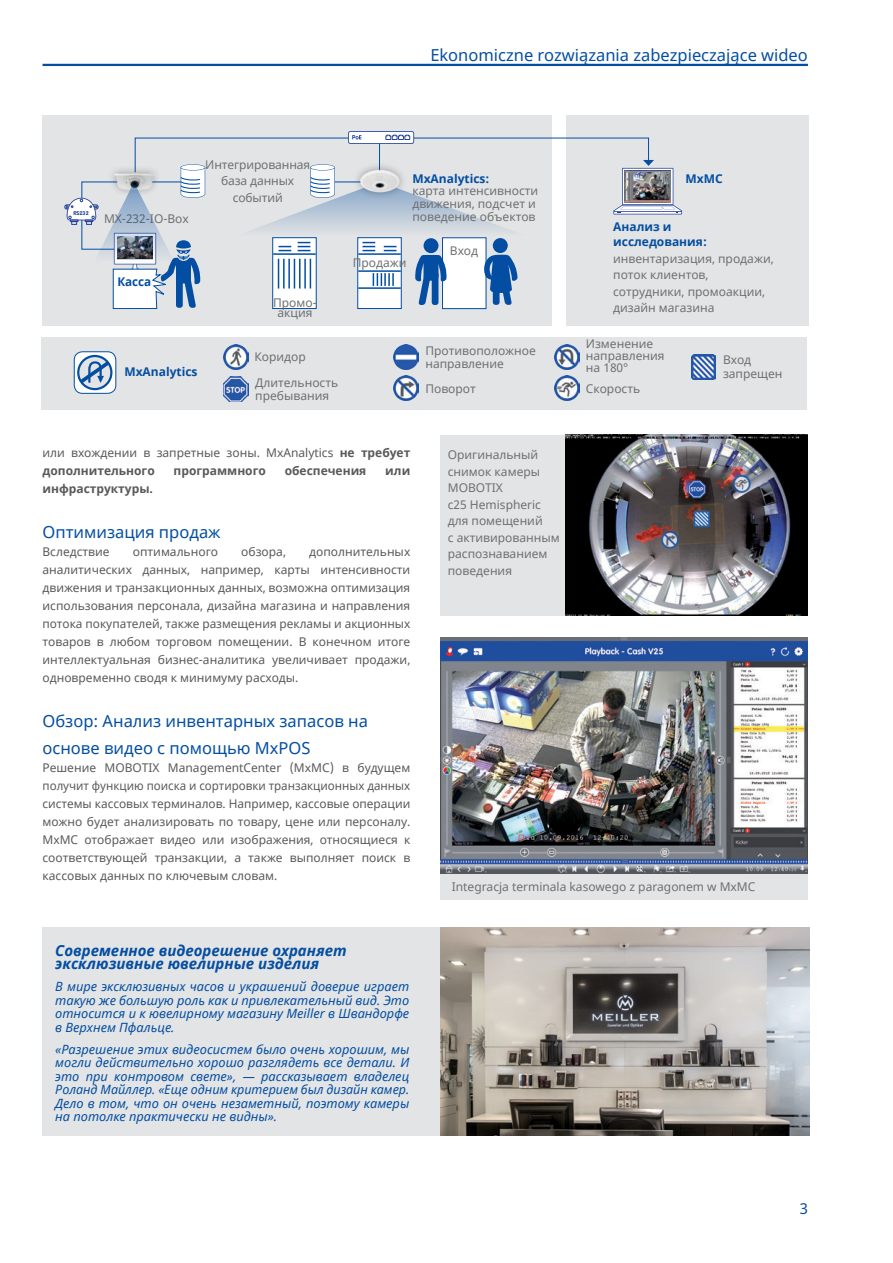
<style>
.page{position:relative;width:893px;height:1263px;background:#fff}
.page>*{position:absolute;margin:0;border:0;box-sizing:border-box;transform-origin:0 0}
.t1{font:16.5px/27px "Noto Sans";color:#034ea2}
.t2{font:italic 700 15px/13.5px "Noto Sans";color:#034ea2}
.t3{font:15px "Noto Sans";color:#034ea2}
.t4{font:italic 12.75px/13.5px "Noto Sans";color:#034ea2;text-align:justify}
.t5{font:12px/18px "Noto Sans";color:#58595b;text-align:justify}
.t6{font:12px/16.5px "Noto Sans";color:#6d6f71}
.t7{font:700 12px/15px "Noto Sans";color:#034ea2}
.t8{font:700 12px "Noto Sans";color:#58595b}
.t9{font:700 5.4px "VAG Rounded LT Pro";color:#21409a}
.s1{font-weight:700}
</style>
<div class="page">
<hr style="left:43px;top:64px;width:765px;height:2px;background:#034ea2">
<div style="left:43px;top:927px;width:765px;height:209px;background:#e3e4e5"></div>
<img style="left:440px;top:927px;width:369px;height:209px">
<div style="left:440px;top:435px;width:368px;height:180px;background:#e3e4e5"></div>
<img style="left:566px;top:435px;width:242px;height:180px">
<div style="left:440px;top:638px;width:368px;height:262px;background:#e3e4e5"></div>
<img style="left:440px;top:638px;width:368px;height:236px">
<div style="left:41px;top:338px;width:766px;height:72px;background:#e3e4e5"></div>
<img style="left:223px;top:345px;width:25px;height:24px">
<img style="left:555px;top:344px;width:25px;height:25px">
<img style="left:223px;top:377px;width:25px;height:24px">
<img style="left:555px;top:375px;width:25px;height:25px">
<img style="left:393px;top:344px;width:25px;height:25px">
<img style="left:691px;top:355px;width:24px;height:24px">
<img style="left:393px;top:376px;width:25px;height:24px">
<div style="left:74px;top:352px;width:42px;height:41px;background:#fff;border-radius:8px"></div>
<div style="left:74px;top:351px;width:42px;height:43px;border:1px solid #034ea2;border-radius:8px"></div>
<svg style="left:78px;top:356px;width:34px;height:33px"></svg>
<div style="left:77px;top:355px;width:36px;height:36px;border:2px solid #034ea2;border-radius:50%"></div>
<svg style="left:81px;top:360px;width:28px;height:25px"></svg>
<div style="left:43px;top:116px;width:509px;height:210px;background:#e3e4e5"></div>
<div style="left:567px;top:116px;width:242px;height:210px;background:#e3e4e5"></div>
<div style="left:65px;top:205px;width:33px;height:4px;border:1px solid #21409a;border-radius:2px"></div>
<svg style="left:66px;top:131px;width:616px;height:178px"></svg>
<h1 class="t1" style="left:430px;top:42px;width:379px">Ekonomiczne rozwiązania zabezpieczające wideo</h1>
<p class="t9" style="left:74px;top:210px;width:17px">RS232</p>
<p class="t6" style="left:104px;top:211px;width:86px">MX-232-IO-Box</p>
<p class="t7" style="left:117px;top:275px;width:36px">Касса</p>
<p class="t7" style="left:124px;top:364px;width:75px">MxAnalytics</p>
<p class="t6" style="left:205px;top:157px;width:106px;text-align:center">Интегрированная база данных событий</p>
<p class="t6" style="left:273px;top:297px;width:45px;line-height:10.5px;text-align:center">Промо&shy;акция</p>
<p class="t7" style="left:412px;top:171px;width:79px">MxAnalytics:</p>
<p class="t7" style="left:685px;top:171px;width:39px">MxMC</p>
<p class="t6" style="left:412px;top:185px;width:127px;line-height:12.8px">карта интенсивности движения, подсчет и поведение объектов</p>
<p class="t7" style="left:613px;top:220px;width:95px">Анализ и исследования:</p>
<p class="t6" style="left:613px;top:251px;width:162px">инвентаризация, продажи, поток клиентов, сотрудники, промоакции, дизайн магазина</p>
<p class="t6" style="left:450px;top:242px;width:30px">Вход</p>
<p class="t6" style="left:353px;top:255px;width:55px">Продажи</p>
<p class="t6" style="left:586px;top:338px;width:80px;line-height:12px">Изменение направления на 180°</p>
<p class="t6" style="left:425px;top:344px;width:112px;line-height:13.5px">Противоположное направление</p>
<p class="t6" style="left:723px;top:353px;width:61px;line-height:13.5px">Вход запрещен</p>
<p class="t6" style="left:425px;top:381px;width:52px">Поворот</p>
<p class="t6" style="left:254px;top:349px;width:53px">Коридор</p>
<p class="t6" style="left:255px;top:376px;width:84px;line-height:13.5px">Длительность пребывания</p>
<p class="t6" style="left:586px;top:381px;width:56px">Скорость</p>
<p class="t5" style="left:43px;top:444px;width:369px">или вхождении в запретные зоны. MxAnalytics <span class="s1">не требует дополнительного</span></p>
<p class="t8" style="left:174px;top:462px;width:94px">программного</p>
<p class="t8" style="left:285px;top:462px;width:83px">обеспечения</p>
<p class="t8" style="left:385px;top:462px;width:27px">или</p>
<p class="t8" style="left:43px;top:480px;width:112px">инфраструктуры.</p>
<h1 class="t1" style="left:43px;top:519px;width:180px">Оптимизация продаж</h1>
<p class="t5" style="left:43px;top:543px;width:69px">Вследствие</p>
<p class="t5" style="left:133px;top:543px;width:87px">оптимального</p>
<p class="t5" style="left:241px;top:543px;width:46px">обзора,</p>
<p class="t5" style="left:43px;top:543px;width:369px;text-indent:267px">дополнительных аналитических данных, например, карты интенсивности движения и транзакционных данных, возможна оптимизация использования персонала, дизайна магазина и направления потока покупателей, также размещения рекламы и акционных товаров в любом торговом помещении. В конечном итоге интеллектуальная бизнес-аналитика увеличивает продажи, одновременно сводя к минимуму расходы.</p>
<h1 class="t1" style="left:43px;top:708px;width:327px">Обзор: Анализ инвентарных запасов на основе видео с помощью MxPOS</h1>
<p class="t5" style="left:43px;top:759px;width:369px">Решение MOBOTIX ManagementCenter (MxMC) в будущем получит функцию поиска и сортировки транзакционных данных системы кассовых терминалов. Например, кассовые операции можно будет анализировать по товару, цене или персоналу.<br>MxMC отображает видео или изображения, относящиеся к соответствующей транзакции, а также выполняет поиск в кассовых данных по ключевым словам.</p>
<p class="t2" style="left:55px;top:943px;width:293px">Современное видеорешение охраняет эксклюзивные ювелирные изделия</p>
<p class="t4" style="left:55px;top:979px;width:355px">В мире эксклюзивных часов и украшений доверие играет такую же большую роль как и привлекательный вид. Это относится и к ювелирному магазину Meiller в Швандорфе в Верхнем Пфальце.</p>
<p class="t4" style="left:55px;top:1042px;width:355px">«Разрешение этих видеосистем было очень хорошим, мы могли действительно хорошо разглядеть все детали. И это при контровом свете», — рассказывает владелец Роланд Майллер. «Еще одним критерием был дизайн камер.<br>Дело в том, что он очень незаметный, поэтому камеры на потолке практически не видны».</p>
<p class="t6" style="left:448px;top:447px;width:113px">Оригинальный снимок камеры<br>MOBOTIX<br>c25 Hemispheric для помещений<br>с активированным распознаванием поведения</p>
<p class="t6" style="left:452px;top:879px;width:305px">Integracja terminala kasowego z paragonem w MxMC</p>
<p class="t3" style="left:800px;top:1198px;width:10px">3</p>
</div>
